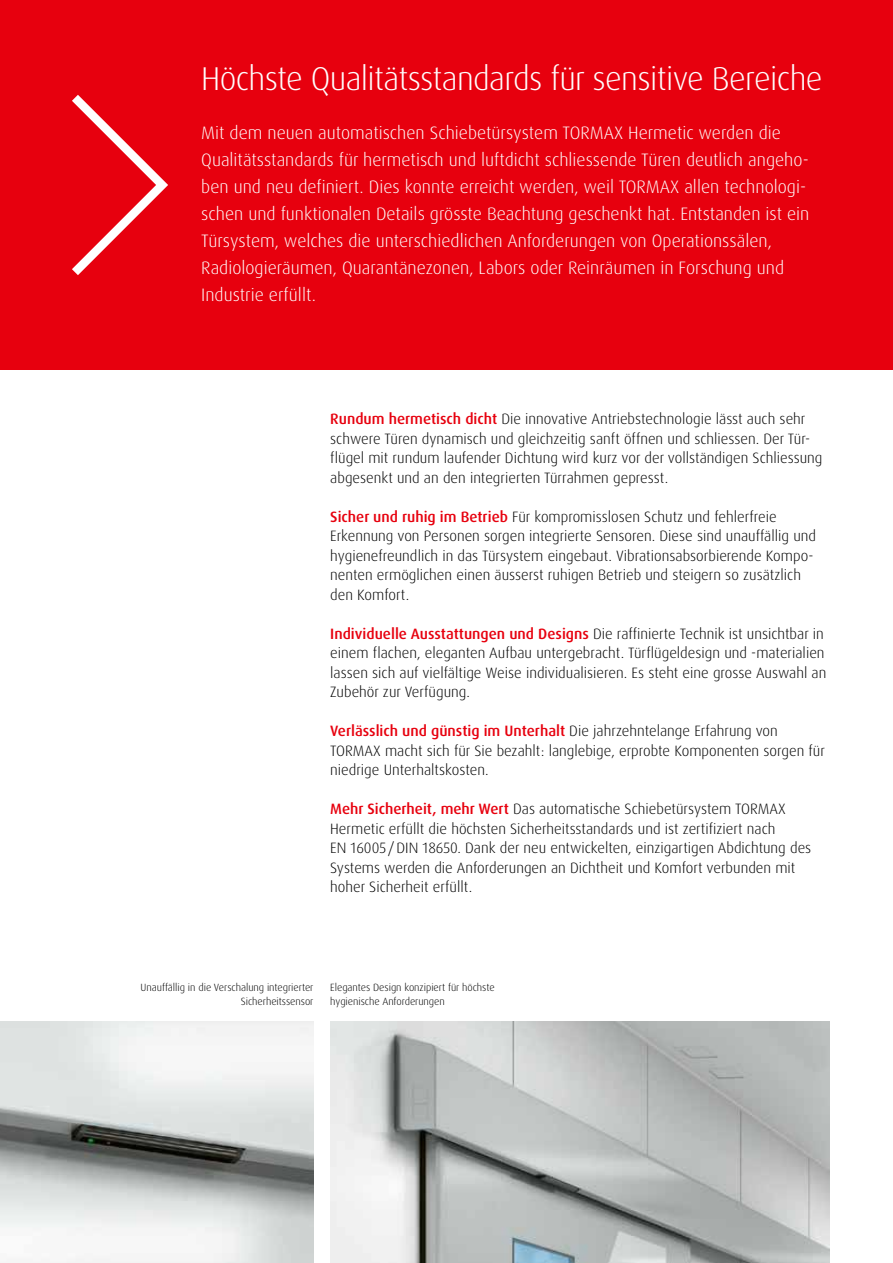
<style>
.page{position:relative;width:893px;height:1263px;background:#fff}
.page>*{position:absolute;margin:0;border:0;box-sizing:border-box;transform-origin:0 0}
.t1{font:300 33px "Dax Pro";letter-spacing:-.02em;color:#fff}
.t2{font:300 18px/27px "Dax Pro";color:#fff}
.t3{font:300 15px/19.5px "Dax Pro";color:#000}
.t4{font:300 10.5px/13.5px "Dax Pro";letter-spacing:-.005em;color:#000;text-align:right}
.s1{font-weight:500;color:#e7000e}
</style>
<div class="page">
<div style="left:0;top:0;width:893px;height:370px;background:#e7000e"></div>
<svg style="left:72px;top:95px;width:96px;height:180px"></svg>
<img style="left:330px;top:1022px;width:499px;height:241px">
<img style="left:0;top:1022px;width:313px;height:241px">
<h1 class="t1" style="left:201px;top:57px;width:623px">Höchste Qualitätsstandards für sensitive Bereiche</h1>
<p class="t2" style="left:201px;top:119px;width:610px">Mit dem neuen automatischen Schiebetürsystem TORMAX Hermetic werden die Qualitätsstandards für hermetisch und luftdicht schliessende Türen deutlich angeho&shy;ben und neu definiert. Dies konnte erreicht werden, weil TORMAX allen technologi&shy;schen und funktionalen Details grösste Beachtung geschenkt hat. Entstanden ist ein Türsystem, welches die unterschiedlichen Anforderungen von Operationssälen, Radiologieräumen, Quarantänezonen, Labors oder Reinräumen in Forschung und Industrie erfüllt.</p>
<p class="t3" style="left:330px;top:409px;width:494px"><span class="s1">Rundum hermetisch dicht</span> Die innovative Antriebstechnologie lässt auch sehr schwere Türen dynamisch und gleichzeitig sanft öffnen und schliessen. Der Tür&shy;flügel mit rundum laufender Dichtung wird kurz vor der vollständigen Schliessung abgesenkt und an den integrierten Türrahmen gepresst.</p>
<p class="t3" style="left:330px;top:507px;width:487px"><span class="s1">Sicher und ruhig im Betrieb</span> Für kompromisslosen Schutz und fehlerfreie Erkennung von Personen sorgen integrierte Sensoren. Diese sind unauffällig und hygienefreundlich in das Türsystem eingebaut. Vibrationsabsorbierende Kompo&shy;nenten ermöglichen einen äusserst ruhigen Betrieb und steigern so zusätzlich den Komfort.</p>
<p class="t3" style="left:330px;top:624px;width:498px"><span class="s1">Individuelle Ausstattungen und Designs</span> Die raffinierte Technik ist unsichtbar in einem flachen, eleganten Aufbau untergebracht. Türflügeldesign und -materialien lassen sich auf vielfältige Weise individualisieren. Es steht eine grosse Auswahl an Zubehör zur Verfügung.</p>
<p class="t3" style="left:330px;top:721px;width:496px"><span class="s1">Verlässlich und günstig im Unterhalt</span> Die jahrzehntelange Erfahrung von<br>TORMAX macht sich für Sie bezahlt: langlebige, erprobte Komponenten sorgen für niedrige Unterhaltskosten.</p>
<p class="t3" style="left:330px;top:799px;width:483px"><span class="s1">Mehr Sicherheit, mehr Wert</span> Das automatische Schiebetürsystem TORMAX Hermetic erfüllt die höchsten Sicherheitsstandards und ist zertifiziert nach<br>EN 16005 /DIN 18650. Dank der neu entwickelten, einzigartigen Abdichtung des Systems werden die Anforderungen an Dichtheit und Komfort verbunden mit hoher Sicherheit erfüllt.</p>
<p class="t4" style="left:141px;top:981px;width:174px">Unauffällig in die Verschalung integrierter<br>Sicherheitssensor</p>
<p class="t4" style="left:330px;top:981px;width:166px;text-align:left">Elegantes Design konzipiert für höchste hygienische Anforderungen</p>
</div>
